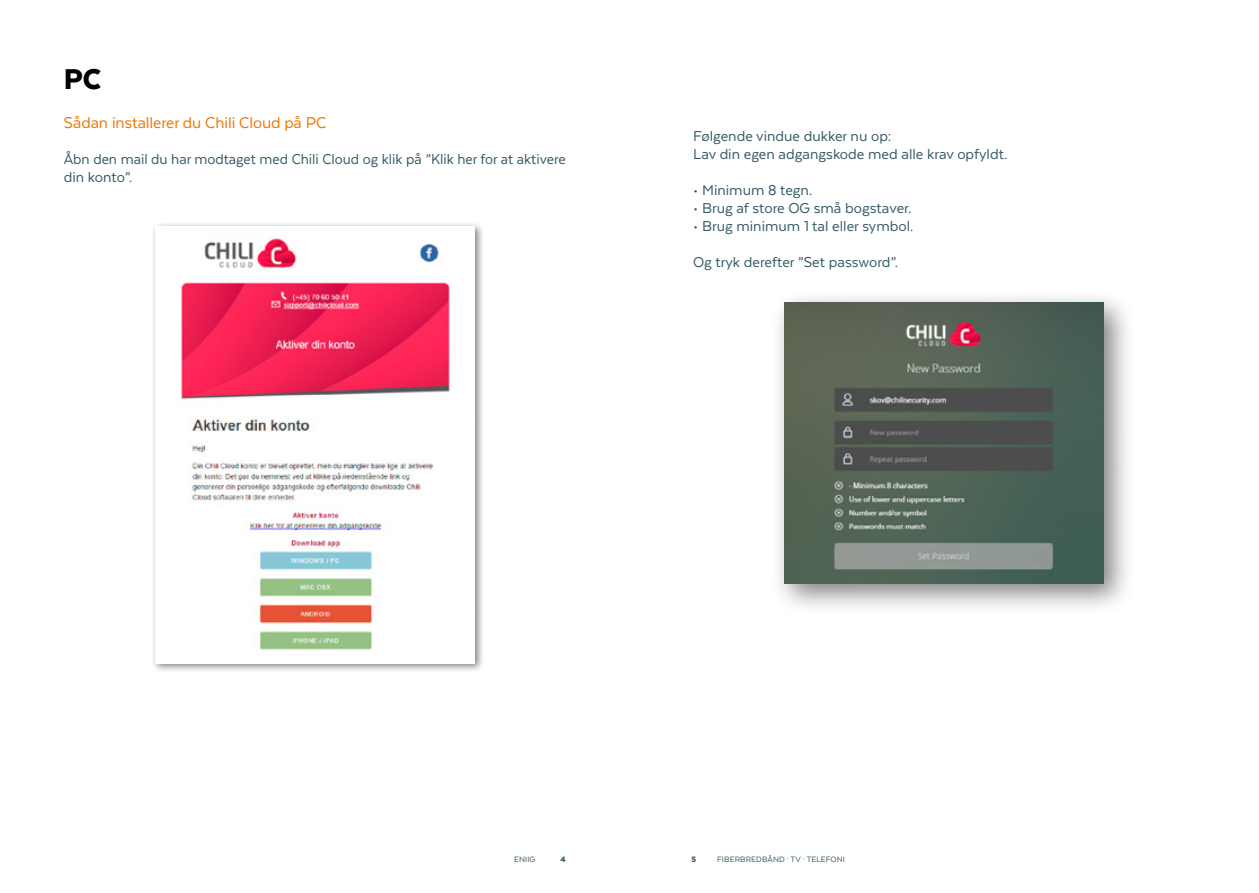
<style>
.page{position:relative;width:1259px;height:893px;background:#fff}
.page>*{position:absolute;margin:0;border:0;box-sizing:border-box;transform-origin:0 0}
.t1{font:900 33px "Texta";color:#000}
.t2{font:18px "Texta";letter-spacing:-.005em;color:#ee7500}
.t3{font:16.5px/18px "Texta";color:#355964}
.t4{font:9px "Texta";letter-spacing:.01em;color:#355964}
.t5{font:900 9px "Texta";color:#355964}
</style>
<div class="page">
<div style="left:151px;top:222px;width:333px;height:451px;background:#000;opacity:.5"></div>
<img style="left:155px;top:226px;width:319px;height:437px">
<div style="left:770px;top:289px;width:365px;height:327px;background:#000;opacity:.5"></div>
<img style="left:784px;top:303px;width:319px;height:281px">
<h1 class="t1" style="left:64px;top:61px;width:39px">PC</h1>
<p class="t2" style="left:64px;top:113px;width:264px">Sådan installerer du Chili Cloud på PC</p>
<p class="t3" style="left:64px;top:149px;width:503px">Åbn den mail du har modtaget med Chili Cloud og klik på ”Klik her for at aktivere din konto”.</p>
<p class="t3" style="left:693px;top:127px;width:315px">Følgende vindue dukker nu op:<br>Lav din egen adgangskode med alle krav opfyldt.</p>
<p class="t3" style="left:693px;top:181px;width:120px">• Minimum 8 tegn.</p>
<p class="t3" style="left:693px;top:199px;width:220px">• Brug af store OG små bogstaver.</p>
<p class="t3" style="left:693px;top:208px;width:222px;line-height:36px">• Brug minimum 1 tal eller symbol.<br>Og tryk derefter ”Set password”.</p>
<p class="t4" style="left:514px;top:854px;width:23px">ENIIG</p>
<p class="t5" style="left:560px;top:854px;width:7px">4</p>
<p class="t5" style="left:691px;top:854px;width:6px">5</p>
<p class="t4" style="left:717px;top:854px;width:129px">FIBERBREDBÅND · TV · TELEFONI</p>
</div>
